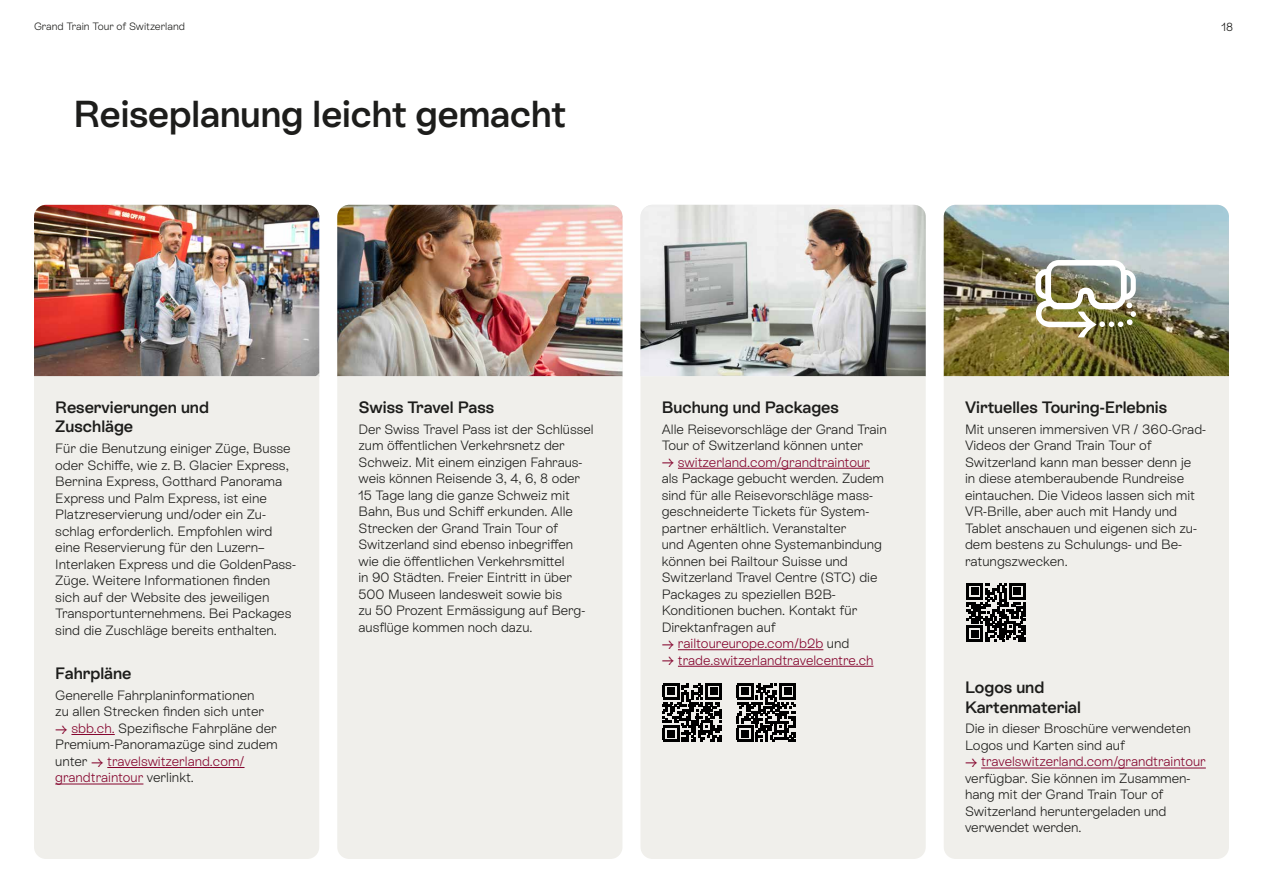
<style>
.page{position:relative;width:1263px;height:893px;background:#fff}
.page>*{position:absolute;margin:0;border:0;box-sizing:border-box;transform-origin:0 0}
.t1{font:600 37.5px "ST Allegra";color:#1d1d1b}
.t2{font:600 16.5px/19.5px "ST Allegra";color:#1d1d1b}
.t3{font:300 13.5px/16.5px "ST Allegra";color:#1d1d1b}
.t4{font:300 13.5px "ST Allegra";color:#85052e}
.t5{font:300 11.7px "ST Allegra";color:#1d1d1b}
.t6{font:300 10.65px "ST Allegra";color:#1d1d1b}
.s1{font-size:16.5px;color:#85052e}
.s2{color:#85052e}
.s3{font-size:16.5px}
.s4{color:#1d1d1b}
</style>
<div class="page">
<img style="left:34px;top:205px;width:285px;height:171px">
<img style="left:337px;top:205px;width:285px;height:171px">
<img style="left:640px;top:205px;width:286px;height:171px">
<img style="left:944px;top:205px;width:285px;height:171px">
<img style="left:1035px;top:260px;width:101px;height:77px">
<div style="left:34px;top:376px;width:285px;height:483px;background:#f0efeb"></div>
<hr style="left:71px;top:734px;width:44px;height:1px;background:#85052e">
<hr style="left:107px;top:767px;width:138px;height:1px;background:#85052e">
<hr style="left:55px;top:784px;width:88px;height:1px;background:#85052e">
<div style="left:337px;top:376px;width:285px;height:483px;background:#f0efeb"></div>
<div style="left:640px;top:376px;width:286px;height:483px;background:#f0efeb"></div>
<hr style="left:678px;top:468px;width:192px;height:1px;background:#85052e">
<hr style="left:678px;top:649px;width:145px;height:1px;background:#85052e">
<hr style="left:678px;top:666px;width:195px;height:1px;background:#85052e">
<div style="left:944px;top:376px;width:285px;height:483px;background:#f0efeb"></div>
<hr style="left:981px;top:768px;width:225px;height:1px;background:#85052e">
<div style="left:655px;top:675px;width:74px;height:74px;background:#f0efeb"></div>
<svg style="left:663px;top:683px;width:59px;height:59px"></svg>
<div style="left:667px;top:730px;width:7px;height:7px;background:#000"></div>
<div style="left:729px;top:676px;width:74px;height:73px;background:#f0efeb"></div>
<svg style="left:737px;top:683px;width:59px;height:59px"></svg>
<div style="left:741px;top:730px;width:8px;height:7px;background:#000"></div>
<div style="left:962px;top:579px;width:67px;height:67px;background:linear-gradient(to right,#f0efeb,#f0efeb)"></div>
<svg style="left:966px;top:583px;width:59px;height:59px;background:#50504f"></svg>
<div style="left:971px;top:630px;width:7px;height:7px;background:#000"></div>
<p class="t6" style="left:34px;top:20px;width:152px">Grand Train Tour of Switzerland</p>
<p class="t5" style="left:1221px;top:19px;width:13px">18</p>
<h1 class="t1" style="left:73px;top:89px;width:494px">Reiseplanung leicht gemacht</h1>
<p class="t2" style="left:55px;top:397px;width:155px">Reservierungen und<br>Zuschläge</p>
<p class="t3" style="left:55px;top:440px;width:242px">Für die Benutzung einiger Züge, Busse oder Schiffe, wie z. B. Glacier Express, Bernina Express, Gotthard Panorama Express und Palm Express, ist eine Platzreservierung und/oder ein Zu&shy;schlag erforderlich. Empfohlen wird eine Reservierung für den Luzern– Interlaken Express und die GoldenPass-Züge. Weitere Informationen finden sich auf der Website des jeweiligen Transportunternehmens. Bei Packages sind die Zuschläge bereits enthalten.</p>
<p class="t2" style="left:55px;top:663px;width:78px">Fahrpläne</p>
<p class="t3" style="left:55px;top:686px;width:210px">Generelle Fahrplaninformationen zu allen Strecken finden sich unter</p>
<p class="t3" style="left:55px;top:719px;width:224px"><span class="s1">→</span> <span class="s2">sbb.ch.</span> Spezifische Fahrpläne der<br>Premium-Panoramazüge sind zudem unter <span class="s1">→</span> <span class="s2">travelswitzerland.com/ grandtraintour</span> verlinkt.</p>
<p class="t2" style="left:358px;top:397px;width:137px">Swiss Travel Pass</p>
<p class="t3" style="left:358px;top:420px;width:237px">Der Swiss Travel Pass ist der Schlüssel zum öffentlichen Verkehrsnetz der Schweiz. Mit einem einzigen Fahraus&shy;weis können Reisende 3, 4, 6, 8 oder 15 Tage lang die ganze Schweiz mit Bahn, Bus und Schiff erkunden. Alle Strecken der Grand Train Tour of Switzerland sind ebenso inbegriffen wie die öffentlichen Verkehrsmittel<br>in 90 Städten. Freier Eintritt in über 500 Museen landesweit sowie bis<br>zu 50 Prozent Ermässigung auf Berg&shy;ausflüge kommen noch dazu.</p>
<p class="t2" style="left:662px;top:397px;width:179px">Buchung und Packages</p>
<p class="t3" style="left:662px;top:420px;width:226px">Alle Reisevorschläge der Grand Train<br>Tour of Switzerland können unter</p>
<p class="t3" style="left:662px;top:453px;width:224px"><span class="s1">→</span> <span class="s2">switzerland.com/grandtraintour </span>als Package gebucht werden. Zudem sind für alle Reisevorschläge mass&shy;geschneiderte Tickets für System&shy;partner erhältlich. Veranstalter<br>und Agenten ohne Systemanbindung können bei Railtour Suisse und<br>Switzerland Travel Centre (STC) die<br>Packages zu speziellen B2B-<br>Konditionen buchen. Kontakt für<br>Direktanfragen auf</p>
<p class="t4" style="left:662px;top:635px;width:189px"><span class="s3">→</span> railtoureurope.com/b2b <span class="s4">und</span></p>
<p class="t4" style="left:662px;top:651px;width:213px"><span class="s3">→</span> trade.switzerlandtravelcentre.ch</p>
<p class="t2" style="left:965px;top:397px;width:204px">Virtuelles Touring-Erlebnis</p>
<p class="t3" style="left:965px;top:420px;width:243px">Mit unseren immersiven VR / 360-Grad-Videos der Grand Train Tour of Switzerland kann man besser denn je<br>in diese atemberaubende Rundreise eintauchen. Die Videos lassen sich mit VR-Brille, aber auch mit Handy und Tablet anschauen und eigenen sich zu&shy;dem bestens zu Schulungs- und Be&shy;ratungszwecken.</p>
<p class="t2" style="left:965px;top:677px;width:117px">Logos und<br>Kartenmaterial</p>
<p class="t3" style="left:965px;top:720px;width:227px">Die in dieser Broschüre verwendeten<br>Logos und Karten sind auf</p>
<p class="t3" style="left:965px;top:753px;width:242px"><span class="s1">→</span> <span class="s2">travelswitzerland.com/grandtraintour </span>verfügbar. Sie können im Zusammen&shy;hang mit der Grand Train Tour of<br>Switzerland heruntergeladen und verwendet werden.</p>
</div>
